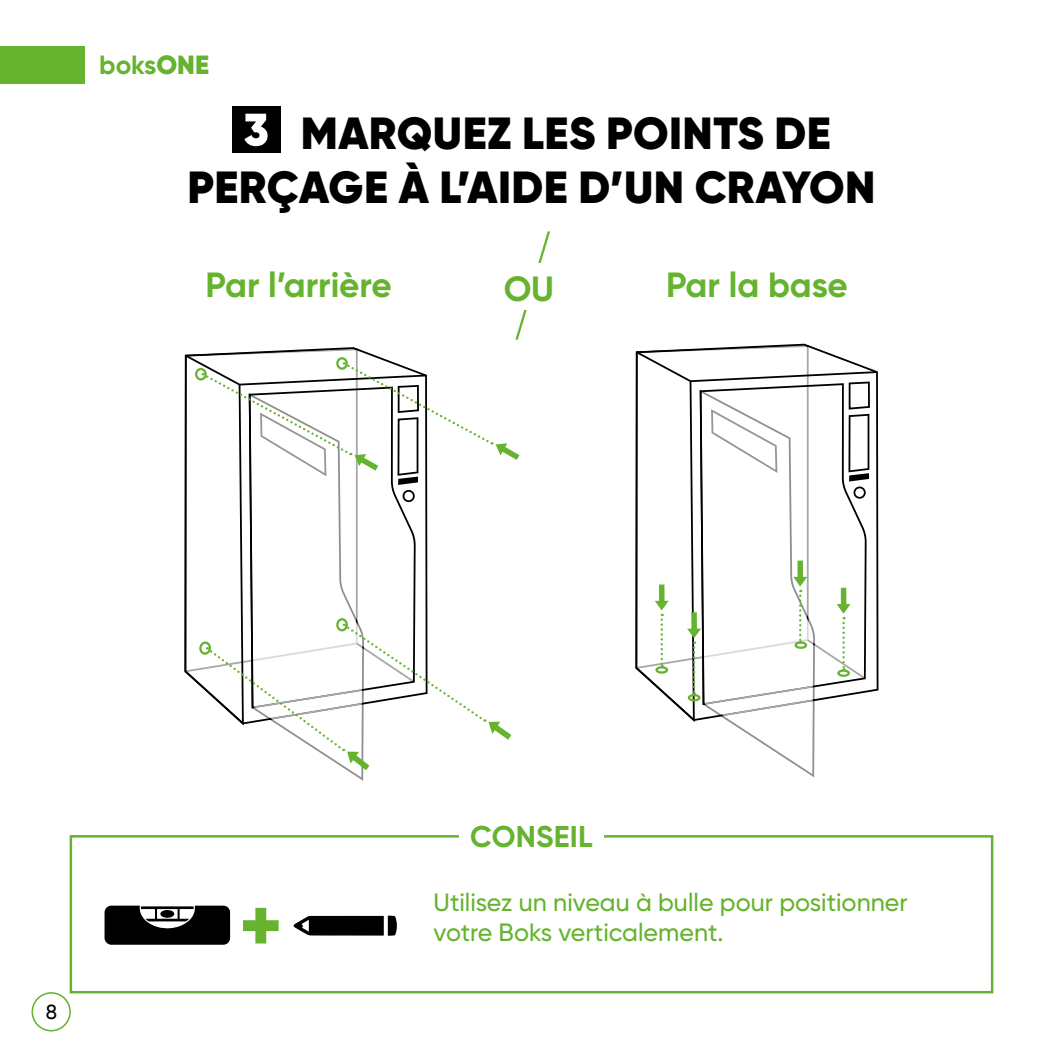
<style>
.page{position:relative;width:1063px;height:1063px;background:#fff}
.page>*{position:absolute;margin:0;border:0;box-sizing:border-box;transform-origin:0 0}
.t1{font:900 45px/54px "Gilroy";letter-spacing:.01em;color:#000}
.t2{font:700 35px "Gilroy";color:#65b32e}
.t3{font:700 30px "Gilroy";letter-spacing:.01em;color:#65b32e}
.t4{font:700 26.25px "Gilroy";color:#65b32e}
.t5{font:500 25px/30px "Gilroy";color:#65b32e}
.t6{font:500 20.5px "Gilroy";color:#000}
.s1{font-weight:900}
</style>
<div class="page">
<div style="left:0;top:46px;width:85px;height:37px;background:#65b32e"></div>
<div style="left:232px;top:106px;width:48px;height:47px;background:#000"></div>
<svg style="left:244px;top:114px;width:24px;height:32px"></svg>
<svg style="left:293px;top:916px;width:104px;height:20px;background:#292929"></svg>
<svg style="left:105px;top:906px;width:125px;height:39px;background:#232323"></svg>
<svg style="left:243px;top:908px;width:36px;height:35px"></svg>
<div style="left:70px;top:835px;width:923px;height:158px;border:2px solid #65b32e"></div>
<div style="left:459px;top:823px;width:145px;height:24px;background:#fff"></div>
<svg style="left:635px;top:345px;width:242px;height:432px"></svg>
<svg style="left:185px;top:348px;width:173px;height:7px"></svg>
<svg style="left:185px;top:355px;width:334px;height:426px"></svg>
<svg style="left:515px;top:231px;width:35px;height:109px"></svg>
<div style="left:488px;top:264px;width:82px;height:46px;background:#fff"></div>
<div style="left:32px;top:992px;width:39px;height:39px;border:2px solid #65b32e;border-radius:50%"></div>
<p class="t4" style="left:99px;top:49px;width:111px">boks<span class="s1">ONE</span></p>
<h1 class="t1" style="left:187px;top:106px;width:690px;text-indent:113px">MARQUEZ LES POINTS DE<br>PERÇAGE À L’AIDE D’UN CRAYON</h1>
<h2 class="t2" style="left:206px;top:263px;width:188px">Par l’arrière</h2>
<h2 class="t2" style="left:504px;top:267px;width:52px">OU</h2>
<h2 class="t2" style="left:666px;top:263px;width:183px">Par la base</h2>
<p class="t6" style="left:46px;top:999px;width:13px">8</p>
<p class="t3" style="left:470px;top:818px;width:124px">CONSEIL</p>
<p class="t5" style="left:434px;top:887px;width:476px">Utilisez un niveau à bulle pour positionner votre Boks verticalement.</p>
</div>
